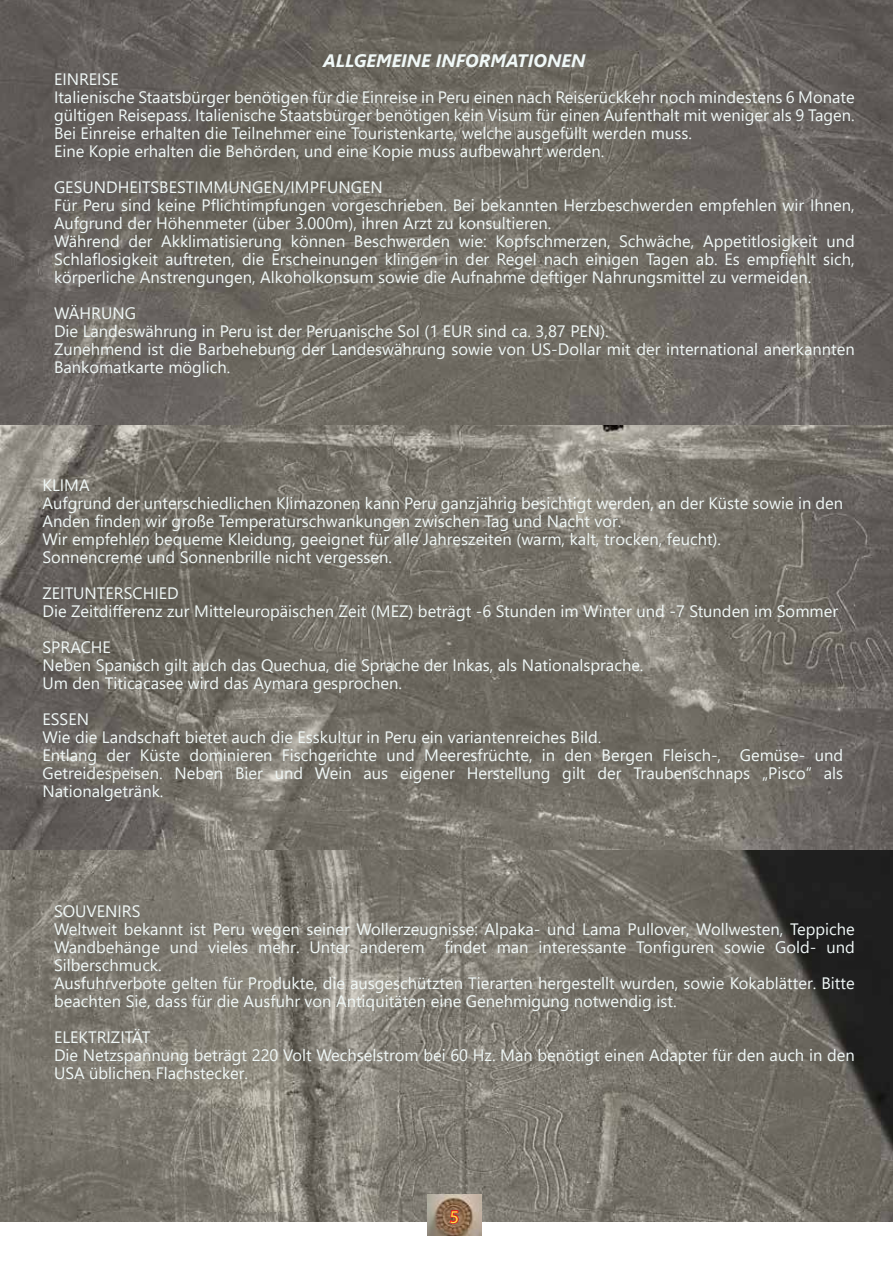
<style>
.page{position:relative;width:893px;height:1263px;background:#fff}
.page>*{position:absolute;margin:0;border:0;box-sizing:border-box;transform-origin:0 0}
.t1{font:italic 700 18px "Segoe UI";color:#f0f8f7}
.t2{font:18px "Myriad Pro";color:#f5ec4b}
.t3{font:16.5px/18px "Segoe UI";color:#f0f8f7}
</style>
<div class="page">
<img style="left:0;top:0;width:893px;height:1222px">
<img style="left:427px;top:1195px;width:54px;height:40px">
<svg style="left:449px;top:1209px;width:10px;height:15px"></svg>
<p class="t1" style="left:323px;top:46px;width:264px">ALLGEMEINE INFORMATIONEN</p>
<p class="t3" style="left:54px;top:69px;width:802px">EINREISE<br>Italienische Staatsbürger benötigen für die Einreise in Peru einen nach Reiserückkehr noch mindestens 6 Monate gültigen Reisepass. Italienische Staatsbürger benötigen kein Visum für einen Aufenthalt mit weniger als 9 Tagen.<br>Bei Einreise erhalten die Teilnehmer eine Touristenkarte, welche ausgefüllt werden muss.<br>Eine Kopie erhalten die Behörden, und eine Kopie muss aufbewahrt werden.</p>
<p class="t3" style="left:54px;top:177px;width:802px">GESUNDHEITSBESTIMMUNGEN/IMPFUNGEN<br>Für Peru sind keine Pflichtimpfungen vorgeschrieben. Bei bekannten Herzbeschwerden empfehlen wir Ihnen, Aufgrund der Höhenmeter (über 3.000m), ihren Arzt zu konsultieren.<br>Während der Akklimatisierung können Beschwerden wie: Kopfschmerzen, Schwäche, Appetitlosigkeit und Schlaflosigkeit auftreten, die Erscheinungen klingen in der Regel nach einigen Tagen ab. Es empfiehlt sich, körperliche Anstrengungen, Alkoholkonsum sowie die Aufnahme deftiger Nahrungsmittel zu vermeiden.</p>
<p class="t3" style="left:54px;top:303px;width:802px">WÄHRUNG<br>Die Landeswährung in Peru ist der Peruanische Sol (1 EUR sind ca. 3,87 PEN).<br>Zunehmend ist die Barbehebung der Landeswährung sowie von US-Dollar mit der international anerkannten Bankomatkarte möglich.</p>
<p class="t3" style="left:43px;top:475px;width:802px">KLIMA<br>Aufgrund der unterschiedlichen Klimazonen kann Peru ganzjährig besichtigt werden, an der Küste sowie in den Anden finden wir große Temperaturschwankungen zwischen Tag und Nacht vor.<br>Wir empfehlen bequeme Kleidung, geeignet für alle Jahreszeiten (warm, kalt, trocken, feucht).<br>Sonnencreme und Sonnenbrille nicht vergessen.</p>
<p class="t3" style="left:43px;top:583px;width:797px">ZEITUNTERSCHIED<br>Die Zeitdifferenz zur Mitteleuropäischen Zeit (MEZ) beträgt -6 Stunden im Winter und -7 Stunden im Sommer</p>
<p class="t3" style="left:43px;top:637px;width:602px">SPRACHE<br>Neben Spanisch gilt auch das Quechua, die Sprache der Inkas, als Nationalsprache.<br>Um den Titicacasee wird das Aymara gesprochen.</p>
<p class="t3" style="left:43px;top:709px;width:802px">ESSEN<br>Wie die Landschaft bietet auch die Esskultur in Peru ein variantenreiches Bild.<br>Entlang der Küste dominieren Fischgerichte und Meeresfrüchte, in den Bergen Fleisch-, Gemüse- und Getreidespeisen. Neben Bier und Wein aus eigener Herstellung gilt der Traubenschnaps „Pisco“ als Nationalgetränk.</p>
<p class="t3" style="left:54px;top:900px;width:802px">SOUVENIRS<br>Weltweit bekannt ist Peru wegen seiner Wollerzeugnisse: Alpaka- und Lama Pullover, Wollwesten, Teppiche Wandbehänge und vieles mehr. Unter anderem findet man interessante Tonfiguren sowie Gold- und Silberschmuck.<br>Ausfuhrverbote gelten für Produkte, die ausgeschützten Tierarten hergestellt wurden, sowie Kokablätter. Bitte beachten Sie, dass für die Ausfuhr von Antiquitäten eine Genehmigung notwendig ist.</p>
<p class="t3" style="left:54px;top:1026px;width:802px">ELEKTRIZITÄT<br>Die Netzspannung beträgt 220 Volt Wechselstrom bei 60 Hz. Man benötigt einen Adapter für den auch in den<br>USA üblichen Flachstecker.</p>
<p class="t2" style="left:450px;top:1205px;width:11px">5</p>
</div>
